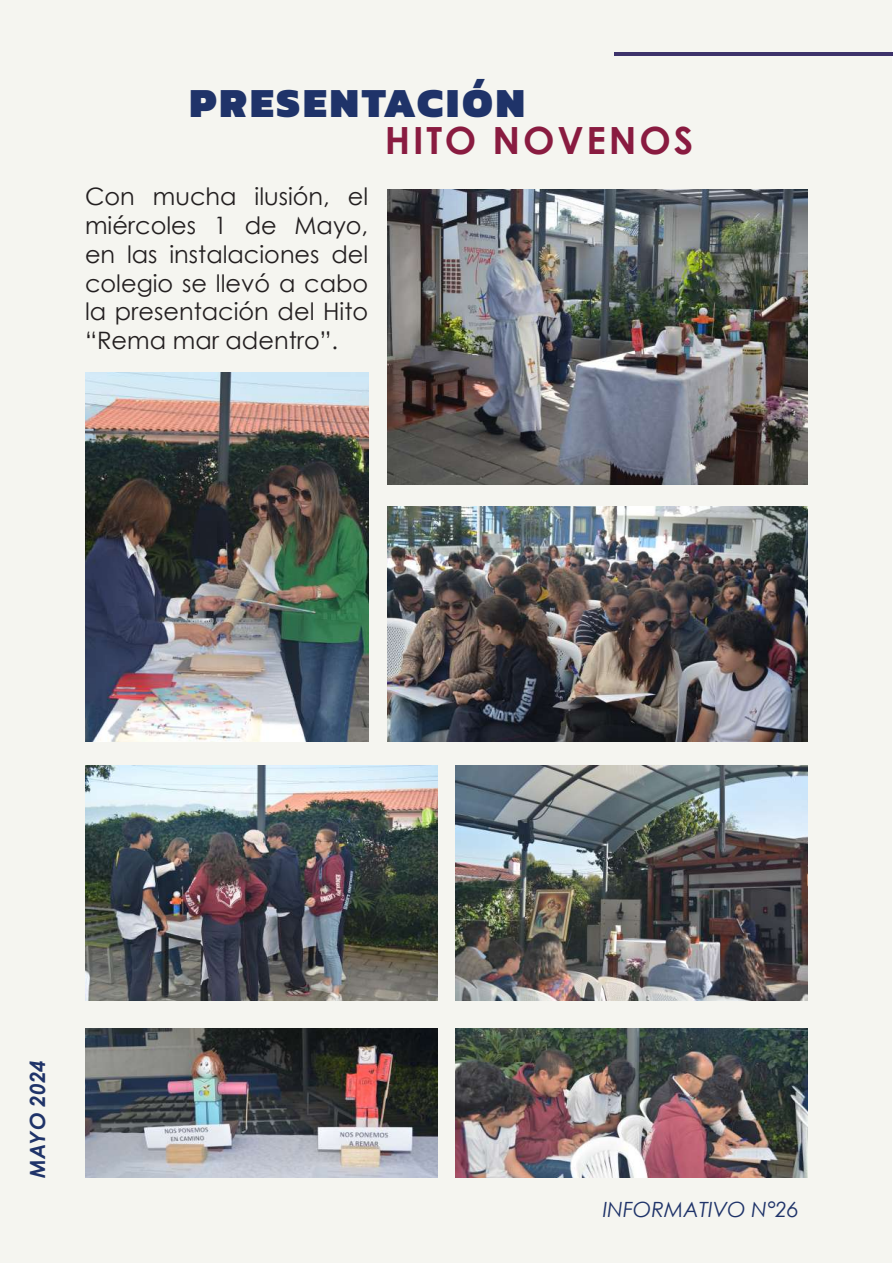
<style>
.page{position:relative;width:893px;height:1263px;background:#fff}
.page>*{position:absolute;margin:0;border:0;box-sizing:border-box;transform-origin:0 0}
.t1{font:900 42px "Kanit";letter-spacing:.075em;color:#1f3369}
.t2{font:700 37.5px "Century Gothic";letter-spacing:.075em;color:#891b40}
.t3{font:24px/28.8px "Century Gothic";color:#231f20;text-align:justify}
.t4{font:italic 21px "Century Gothic";color:#1f3369}
.t5{font:italic 700 21px "Century Gothic";color:#1f3369}
</style>
<div class="page">
<div style="left:0;top:0;width:892px;height:1263px;background:#f5f5f0"></div>
<img style="left:388px;top:189px;width:420px;height:295px">
<img style="left:388px;top:506px;width:420px;height:235px">
<img style="left:85px;top:372px;width:283px;height:369px">
<img style="left:85px;top:765px;width:352px;height:235px">
<img style="left:85px;top:1028px;width:352px;height:150px">
<img style="left:455px;top:765px;width:353px;height:235px">
<img style="left:455px;top:1028px;width:353px;height:150px">
<hr style="left:614px;top:52px;width:279px;height:3px;background:#3d336b">
<h1 class="t1" style="left:190px;top:67px;width:337px">PRESENTACIÓN</h1>
<h2 class="t2" style="left:385px;top:111px;width:310px">HITO NOVENOS</h2>
<p class="t3" style="left:85px;top:182px;width:285px">Con mucha ilusión, el miércoles 1 de Mayo, en las instalaciones del colegio se llevó a cabo la presentación del Hito “Rema mar adentro”.</p>
<p class="t5" style="left:22px;top:1178px;width:120px;rotate:-90deg">MAYO 2024</p>
<p class="t4" style="left:603px;top:1195px;width:198px">INFORMATIVO N°26</p>
</div>
